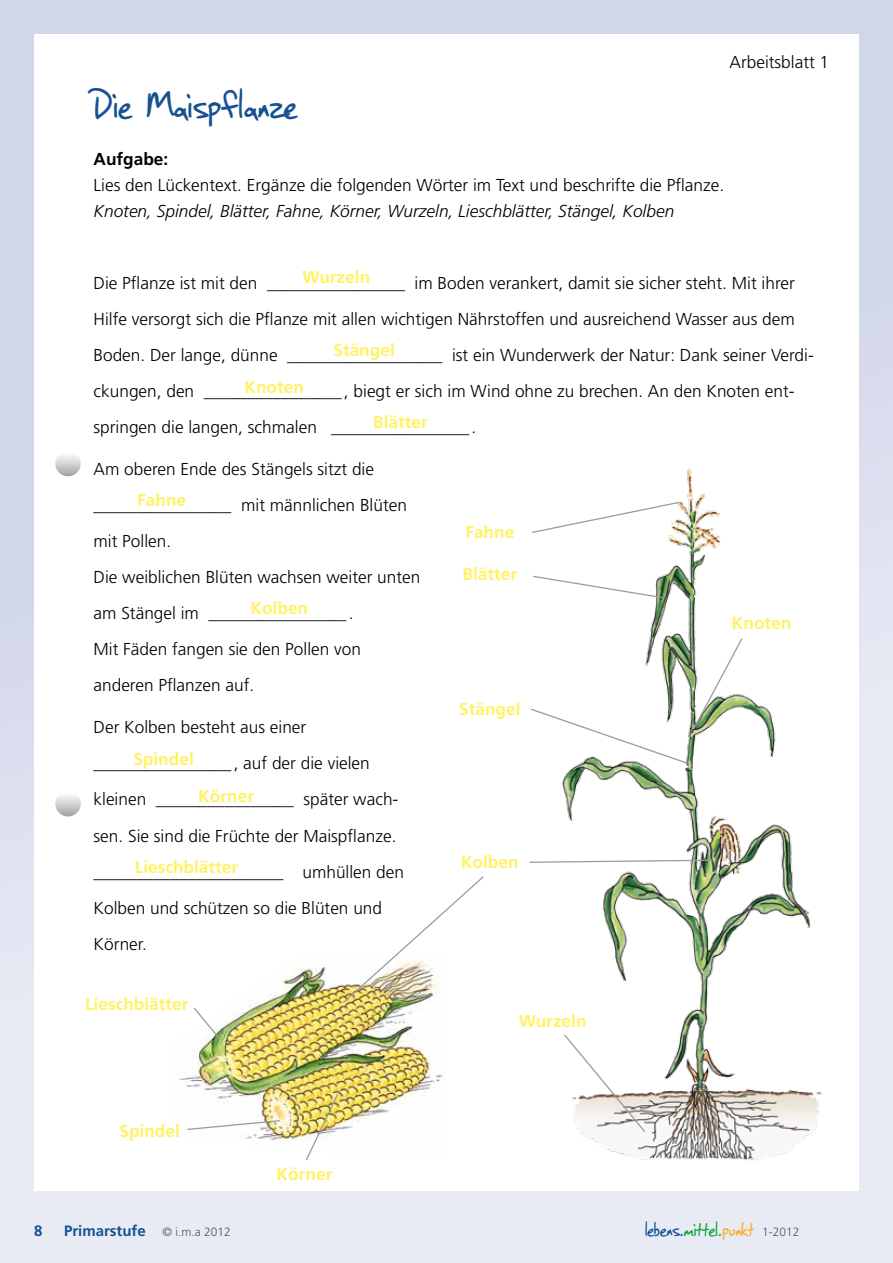
<style>
.page{position:relative;width:893px;height:1263px;background:#fff}
.page>*{position:absolute;margin:0;border:0;box-sizing:border-box;transform-origin:0 0}
.t1{font:45px "SF Grunge Sans";letter-spacing:.02em;color:#155193}
.t2{font:22.5px "SF Grunge Sans";letter-spacing:.01em;color:#155193}
.t3{font:300 17.25px/36px "Frutiger";color:#000}
.t4{font:700 17.25px "Frutiger";color:#fff264}
.t5{font:italic 300 17.25px "Frutiger";color:#000}
.t6{font:700 17.25px "Frutiger";color:#000}
.t7{font:700 15px "Frutiger";color:#155193}
.s1{font-weight:300;font-size:12px;color:#565656}
.s2{color:#0aa537}
.s3{color:#f9af2a}
.s4{font-family:"Frutiger";font-weight:300;font-size:12px;color:#565656}
</style>
<div class="page">
<div style="left:0;top:0;width:893px;height:1263px;background:linear-gradient(to bottom,#cdd2e7,#ebedf6)"></div>
<div style="left:34px;top:34px;width:825px;height:1157px;background:#fff"></div>
<svg style="left:55px;top:451px;width:26px;height:25px"></svg>
<svg style="left:55px;top:791px;width:26px;height:25px"></svg>
<img style="left:179px;top:967px;width:265px;height:174px">
<img style="left:562px;top:448px;width:304px;height:723px">
<svg style="left:532px;top:501px;width:148px;height:33px"></svg>
<svg style="left:532px;top:575px;width:132px;height:24px"></svg>
<svg style="left:529px;top:859px;width:184px;height:4px"></svg>
<svg style="left:530px;top:637px;width:213px;height:127px"></svg>
<svg style="left:563px;top:1033px;width:83px;height:100px"></svg>
<svg style="left:342px;top:876px;width:142px;height:128px"></svg>
<svg style="left:193px;top:1007px;width:29px;height:34px"></svg>
<svg style="left:186px;top:1119px;width:95px;height:12px"></svg>
<img style="left:305px;top:1093px;width:34px;height:68px">
<p class="t3" style="left:729px;top:44px;width:101px">Arbeitsblatt 1</p>
<h1 class="t1" style="left:94px;top:75px;width:204px">Die Maispflanze</h1>
<p class="t6" style="left:94px;top:149px;width:76px">Aufgabe:</p>
<p class="t3" style="left:94px;top:167px;width:632px">Lies den Lückentext. Ergänze die folgenden Wörter im Text und beschrifte die Pflanze.</p>
<p class="t5" style="left:94px;top:201px;width:582px">Knoten, Spindel, Blätter, Fahne, Körner, Wurzeln, Lieschblätter, Stängel, Kolben</p>
<p class="t4" style="left:302px;top:267px;width:69px">Wurzeln</p>
<p class="t3" style="left:94px;top:265px;width:722px">Die Pflanze ist mit den ________________ im Boden verankert, damit sie sicher steht. Mit ihrer Hilfe versorgt sich die Pflanze mit allen wichtigen Nährstoffen und ausreichend Wasser aus dem Boden. Der lange, dünne __________________ ist ein Wunderwerk der Natur: Dank seiner Verdi&shy;ckungen, den ________________ , biegt er sich im Wind ohne zu brechen. An den Knoten ent&shy;springen die langen, schmalen ________________ .</p>
<p class="t3" style="left:94px;top:451px;width:328px">Am oberen Ende des Stängels sitzt die ________________ mit männlichen Blüten mit Pollen.<br>Die weiblichen Blüten wachsen weiter unten am Stängel im ________________.<br>Mit Fäden fangen sie den Pollen von anderen Pflanzen auf.</p>
<p class="t3" style="left:94px;top:709px;width:312px">Der Kolben besteht aus einer ________________, auf der die vielen kleinen ________________ später wach&shy;sen. Sie sind die Früchte der Maispflanze. ______________________ umhüllen den Kolben und schützen so die Blüten und Körner.</p>
<p class="t4" style="left:333px;top:340px;width:63px">Stängel</p>
<p class="t4" style="left:245px;top:376px;width:61px">Knoten</p>
<p class="t4" style="left:373px;top:411px;width:56px">Blätter</p>
<p class="t4" style="left:137px;top:490px;width:50px">Fahne</p>
<p class="t4" style="left:465px;top:522px;width:50px">Fahne</p>
<p class="t4" style="left:462px;top:564px;width:56px">Blätter</p>
<p class="t4" style="left:251px;top:598px;width:59px">Kolben</p>
<p class="t4" style="left:732px;top:613px;width:61px">Knoten</p>
<p class="t4" style="left:459px;top:698px;width:63px">Stängel</p>
<p class="t4" style="left:133px;top:749px;width:62px">Spindel</p>
<p class="t4" style="left:198px;top:786px;width:57px">Körner</p>
<p class="t4" style="left:461px;top:852px;width:59px">Kolben</p>
<p class="t4" style="left:135px;top:856px;width:105px">Lieschblätter</p>
<p class="t4" style="left:85px;top:994px;width:105px">Lieschblätter</p>
<p class="t4" style="left:119px;top:1121px;width:62px">Spindel</p>
<p class="t4" style="left:277px;top:1163px;width:57px">Körner</p>
<p class="t4" style="left:519px;top:1010px;width:69px">Wurzeln</p>
<p class="t7" style="left:34px;top:1222px;width:10px">8</p>
<p class="t7" style="left:64px;top:1222px;width:168px">Primarstufe <span class="s1">© i.m.a 2012</span></p>
<h2 class="t2" style="left:645px;top:1214px;width:156px">lebens.<span class="s2">mittel.</span><span class="s3">punkt</span> <span class="s4">1-2012</span></h2>
</div>
